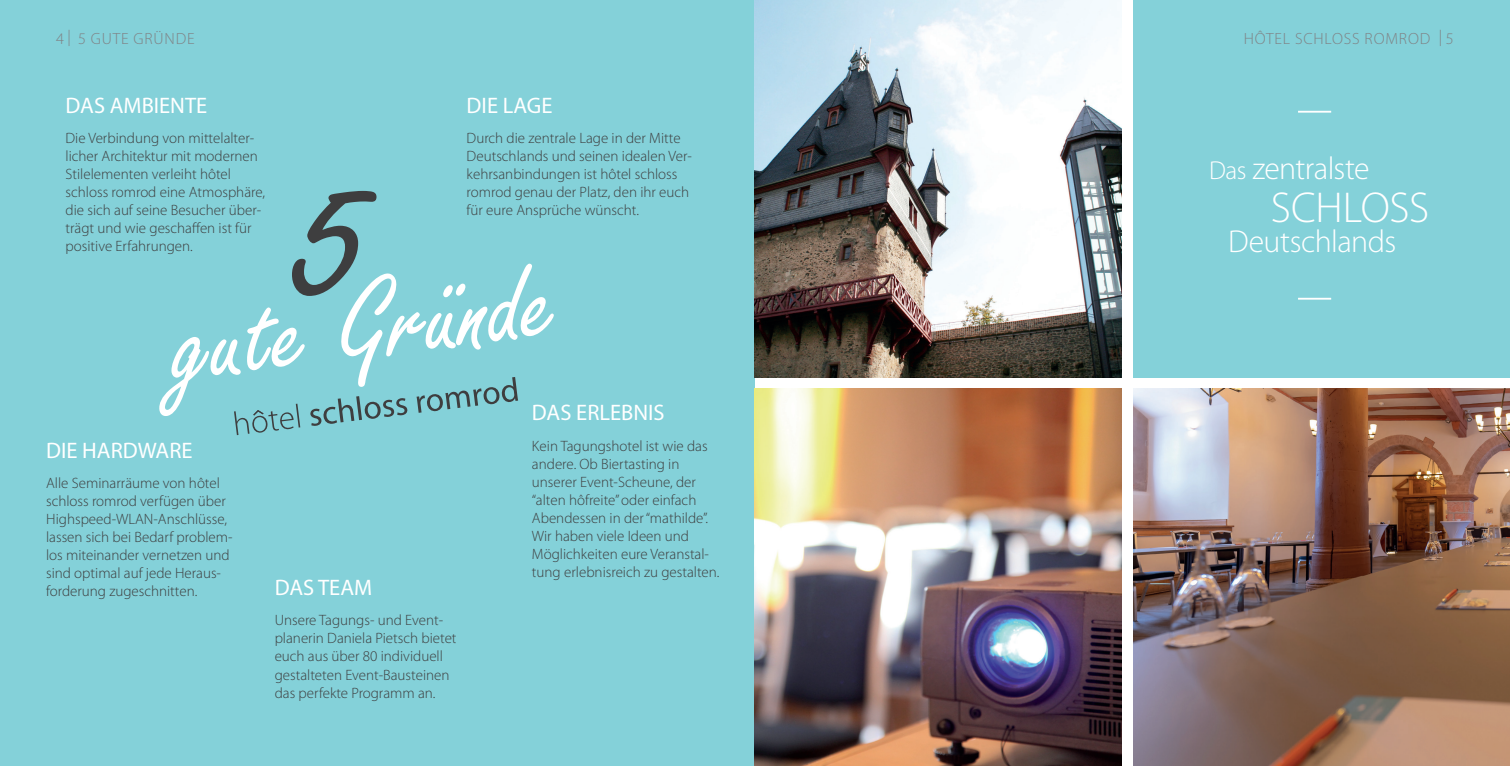
<style>
.page{position:relative;width:1510px;height:766px;background:#fff}
.page>*{position:absolute;margin:0;border:0;box-sizing:border-box;transform-origin:0 0}
.t1{font:216px "Freestyle Script";color:#3e3e3f}
.t2{font:125px "Freestyle Script";color:#fff}
.t3{font:300 43.38px "Myriad Pro";letter-spacing:-.005em;color:#fff}
.t4{font:300 31.75px "Myriad Pro";letter-spacing:-.02em;color:#fff}
.t5{font:22.5px "Myriad Pro";color:#fff}
.t6{font:300 16.25px "Myriad Pro";letter-spacing:.05em;color:#808285}
.t7{font:300 15px/18px "Myriad Pro";color:#3e3e3f}
.s1{font-size:26px}
</style>
<div class="page">
<div style="left:0;top:0;width:755px;height:765px;background:#84d1d9"></div>
<svg style="left:234px;top:403px;width:66px;height:32px"></svg>
<svg style="left:310px;top:396px;width:97px;height:30px"></svg>
<svg style="left:416px;top:377px;width:102px;height:35px"></svg>
<div style="left:1133px;top:0;width:376px;height:377px;background:#84d1d9"></div>
<hr style="left:1298px;top:298px;width:33px;height:1px;background:#fff">
<hr style="left:1298px;top:111px;width:33px;height:2px;background:#fff">
<img style="left:755px;top:0;width:367px;height:377px">
<img style="left:1133px;top:389px;width:376px;height:376px">
<img style="left:755px;top:389px;width:367px;height:376px">
<p class="t6" style="left:56px;top:30px;width:140px">4 | 5 GUTE GRÜNDE</p>
<p class="t6" style="left:1243px;top:30px;width:212px">HÔTEL SCHLOSS ROMROD | 5</p>
<h3 class="t5" style="left:66px;top:91px;width:143px">DAS AMBIENTE</h3>
<p class="t7" style="left:66px;top:129px;width:201px">Die Verbindung von mittelalter&shy;licher Architektur mit modernen<br>Stilelementen verleiht hôtel schloss romrod eine Atmosphäre, die sich auf seine Besucher über&shy;trägt und wie geschaffen ist für positive Erfahrungen.</p>
<h3 class="t5" style="left:466px;top:91px;width:87px">DIE LAGE</h3>
<p class="t7" style="left:466px;top:129px;width:227px">Durch die zentrale Lage in der Mitte Deutschlands und seinen idealen Ver&shy;kehrsanbindungen ist hôtel schloss romrod genau der Platz, den ihr euch für eure Ansprüche wünscht.</p>
<h1 class="t1" style="left:297px;top:116px;width:75px">5</h1>
<h2 class="t2" style="left:165px;top:278px;width:388px;rotate:-7deg">gute Gründe</h2>
<h3 class="t5" style="left:532px;top:399px;width:134px">DAS ERLEBNIS</h3>
<p class="t7" style="left:532px;top:437px;width:189px">Kein Tagungshotel ist wie das andere. Ob Biertasting in unserer Event-Scheune, der “alten hôfreite” oder einfach<br>Abendessen in der “mathilde”.<br>Wir haben viele Ideen und<br>Möglichkeiten eure Veranstal&shy;tung erlebnisreich zu gestalten.</p>
<h3 class="t5" style="left:46px;top:436px;width:148px">DIE HARDWARE</h3>
<p class="t7" style="left:46px;top:474px;width:188px">Alle Seminarräume von hôtel schloss romrod verfügen über<br>Highspeed-WLAN-Anschlüsse, lassen sich bei Bedarf problem&shy;los miteinander vernetzen und sind optimal auf jede Heraus&shy;forderung zugeschnitten.</p>
<h3 class="t5" style="left:275px;top:573px;width:99px">DAS TEAM</h3>
<p class="t7" style="left:275px;top:611px;width:183px">Unsere Tagungs- und Event&shy;planerin Daniela Pietsch bietet euch aus über 80 individuell gestalteten Event-Bausteinen das perfekte Programm an.</p>
<h3 class="t4" style="left:1209px;top:151px;width:162px"><span class="s1">Das</span> zentralste</h3>
<h3 class="t3" style="left:1270px;top:184px;width:160px">SCHLOSS</h3>
<h3 class="t4" style="left:1228px;top:224px;width:169px">Deutschlands</h3>
</div>
